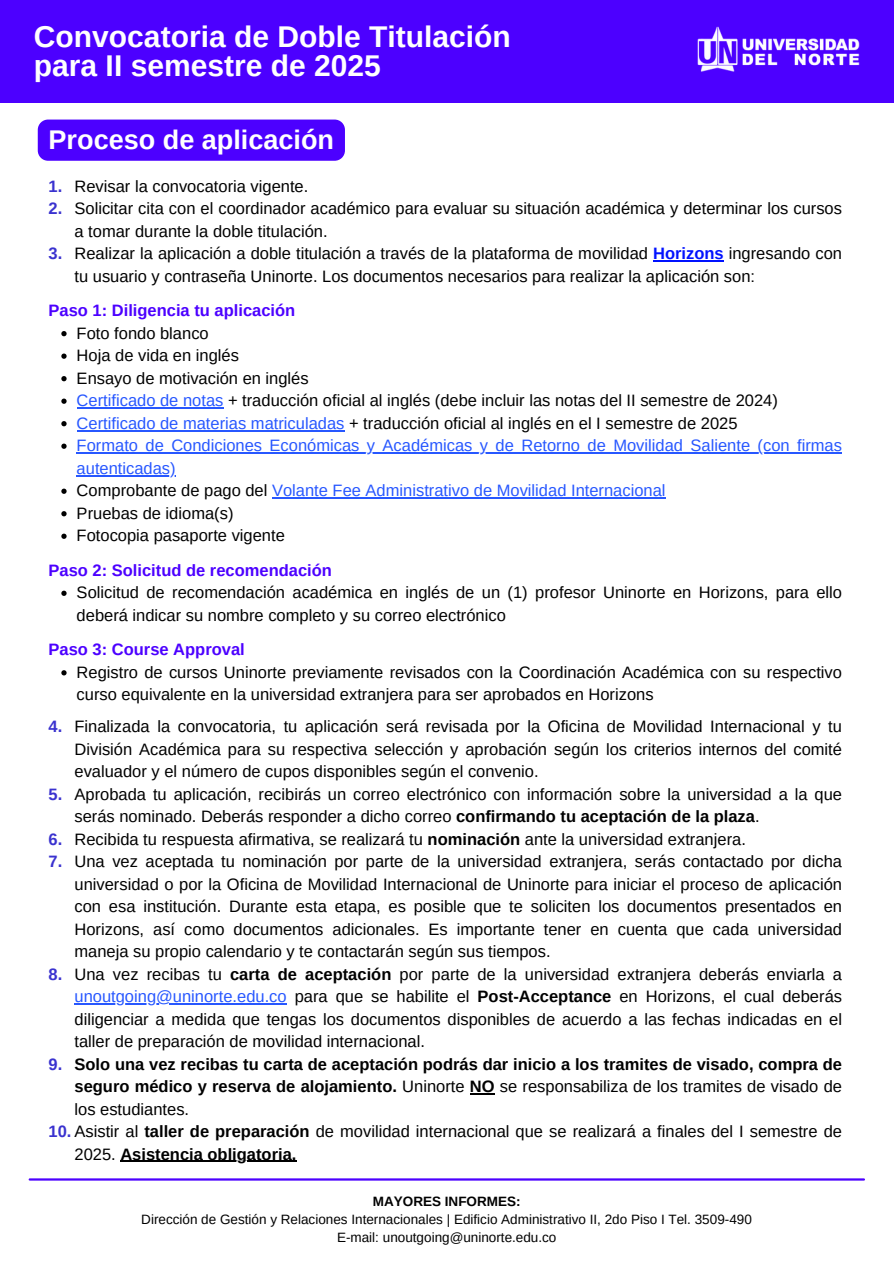
<style>
.page{position:relative;width:894px;height:1264px;background:#fff}
.page>*{position:absolute;margin:0;border:0;box-sizing:border-box;transform-origin:0 0}
.t1{font:700 30px/29.2px "Arimo";color:#fff}
.t2{font:700 27px "Arimo";color:#fff}
.t3{font:16.5px/22.5px "Arimo";color:#000}
.t4{font:16.5px/22.5px "Arimo";color:#2757ff}
.t5{font:700 16.5px "Arimo";color:#4c00ff}
.t6{font:700 16.5px "Arimo";color:#000}
.t7{font:700 16.5px/22.5px "Arimo";color:#3a32cf}
.t8{font:13.5px "Arimo";color:#000}
.t9{font:700 13.5px "Arimo";color:#000}
.s1{font-weight:700;color:#0012ff}
.s2{color:#2757ff}
.s3{color:#000}
.s4{font-weight:700}
.s5{font-weight:400}
.s6{font-weight:700;color:#3a32cf}
</style>
<div class="page">
<div style="left:38px;top:119px;width:307px;height:42px;background:#4c00ff"></div>
<hr style="left:653px;top:260px;width:70px;height:1px;background:#0012ff">
<hr style="left:74px;top:1003px;width:212px;height:1px;background:#2757ff">
<svg style="left:470px;top:1093px;width:24px;height:1px"></svg>
<hr style="left:120px;top:1160px;width:176px;height:1px;background:#000">
<div style="left:0;top:0;width:893px;height:102px;background:#4c00ff"></div>
<img style="left:697px;top:26px;width:163px;height:46px">
<hr style="left:30px;top:1178px;width:833px;height:2px;background:#4c00ff">
<svg style="left:61px;top:331px;width:6px;height:5px"></svg>
<svg style="left:61px;top:353px;width:6px;height:6px"></svg>
<svg style="left:61px;top:376px;width:6px;height:5px"></svg>
<svg style="left:61px;top:398px;width:6px;height:6px"></svg>
<hr style="left:77px;top:407px;width:146px;height:2px;background:#2757ff">
<svg style="left:61px;top:421px;width:6px;height:5px"></svg>
<hr style="left:77px;top:430px;width:267px;height:1px;background:#2757ff">
<svg style="left:61px;top:443px;width:6px;height:6px"></svg>
<hr style="left:77px;top:452px;width:764px;height:2px;background:#2757ff">
<hr style="left:77px;top:475px;width:99px;height:1px;background:#2757ff">
<svg style="left:61px;top:488px;width:6px;height:6px"></svg>
<hr style="left:272px;top:497px;width:393px;height:2px;background:#2757ff">
<svg style="left:61px;top:511px;width:6px;height:5px"></svg>
<svg style="left:61px;top:533px;width:6px;height:6px"></svg>
<svg style="left:61px;top:590px;width:6px;height:6px"></svg>
<svg style="left:61px;top:670px;width:6px;height:5px"></svg>
<h2 class="t1" style="left:34px;top:22px;width:478px">Convocatoria de Doble Titulación para II semestre de 2025</h2>
<h1 class="t2" style="left:49px;top:124px;width:287px">Proceso de aplicación</h1>
<p class="t7" style="left:49px;top:175px;width:15px">1.<br>2.</p>
<h1 class="t7" style="left:49px;top:242px;width:15px">3.</h1>
<h2 class="t3" style="left:74px;top:175px;width:768px">Revisar la convocatoria vigente.<br>Solicitar cita con el coordinador académico para evaluar su situación académica y determinar los cursos a tomar durante la doble titulación.<br>Realizar la aplicación a doble titulación a través de la plataforma de movilidad <span class="s1">Horizons</span> ingresando con tu usuario y contraseña Uninorte. Los documentos necesarios para realizar la aplicación son:</h2>
<p class="t5" style="left:49px;top:301px;width:248px">Paso 1: Diligencia tu aplicación</p>
<p class="t3" style="left:77px;top:321px;width:134px">Foto fondo blanco</p>
<p class="t3" style="left:77px;top:344px;width:164px">Hoja de vida en inglés</p>
<p class="t3" style="left:77px;top:366px;width:233px">Ensayo de motivación en inglés</p>
<p class="t3" style="left:77px;top:389px;width:702px"><span class="s2">Certificado de notas</span> + traducción oficial al inglés (debe incluir las notas del II semestre de 2024)</p>
<p class="t3" style="left:77px;top:411px;width:662px"><span class="s2">Certificado de materias matriculadas</span> + traducción oficial al inglés en el I semestre de 2025</p>
<h2 class="t4" style="left:77px;top:434px;width:766px">Formato de Condiciones Económicas y Académicas y de Retorno de Movilidad Saliente (con firmas</h2>
<p class="t4" style="left:77px;top:456px;width:590px">autenticadas)<br><span class="s3">Comprobante de pago del</span> Volante Fee Administrativo de Movilidad Internacional</p>
<h2 class="t3" style="left:77px;top:501px;width:158px">Pruebas de idioma(s)</h2>
<p class="t3" style="left:77px;top:524px;width:210px">Fotocopia pasaporte vigente</p>
<p class="t5" style="left:49px;top:560px;width:285px">Paso 2: Solicitud de recomendación</p>
<p class="t3" style="left:77px;top:581px;width:766px">Solicitud de recomendación académica en inglés de un (1) profesor Uninorte en Horizons, para ello deberá indicar su nombre completo y su correo electrónico</p>
<p class="t5" style="left:49px;top:640px;width:198px">Paso 3: Course Approval</p>
<p class="t3" style="left:77px;top:660px;width:766px">Registro de cursos Uninorte previamente revisados con la Coordinación Académica con su respectivo curso equivalente en la universidad extranjera para ser aprobados en Horizons</p>
<h2 class="t3" style="left:74px;top:715px;width:768px">Finalizada la convocatoria, tu aplicación será revisada por la Oficina de Movilidad Internacional y tu División Académica para su respectiva selección y aprobación según los criterios internos del comité evaluador y el número de cupos disponibles según el convenio.<br>Aprobada tu aplicación, recibirás un correo electrónico con información sobre la universidad a la que serás nominado. Deberás responder a dicho correo <span class="s4">confirmando tu aceptación de la plaza</span>.<br>Recibida tu respuesta afirmativa, se realizará tu <span class="s4">nominación</span> ante la universidad extranjera.<br>Una vez aceptada tu nominación por parte de la universidad extranjera, serás contactado por dicha universidad o por la Oficina de Movilidad Internacional de Uninorte para iniciar el proceso de aplicación con esa institución. Durante esta etapa, es posible que te soliciten los documentos presentados en Horizons, así como documentos adicionales. Es importante tener en cuenta que cada universidad maneja su propio calendario y te contactarán según sus tiempos.<br>Una vez recibas tu <span class="s4">carta de aceptación</span> por parte de la universidad extranjera deberás enviarla a</h2>
<h3 class="t3" style="left:74px;top:985px;width:768px"><span class="s2">unoutgoing@uninorte.edu.co</span> para que se habilite el <span class="s4">Post-Acceptance</span> en Horizons, el cual deberás diligenciar a medida que tengas los documentos disponibles de acuerdo a las fechas indicadas en el taller de preparación de movilidad internacional.<br><span class="s4">Solo una vez recibas tu carta de aceptación podrás dar inicio a los tramites de visado, compra de seguro médico y reserva de alojamiento.</span> Uninorte <span class="s4">NO</span> se responsabiliza de los tramites de visado de los estudiantes.</h3>
<h3 class="t6" style="left:74px;top:1144px;width:223px"><span class="s5">2025.</span> Asistencia obligatoria.</h3>
<h2 class="t7" style="left:49px;top:715px;width:15px">4.</h2>
<h2 class="t7" style="left:49px;top:782px;width:15px">5.</h2>
<h2 class="t7" style="left:49px;top:827px;width:15px">6.<br>7.</h2>
<h2 class="t7" style="left:49px;top:962px;width:15px">8.</h2>
<h2 class="t7" style="left:49px;top:1052px;width:15px">9.</h2>
<h2 class="t3" style="left:49px;top:1120px;width:794px"><span class="s6">10.</span> Asistir al <span class="s4">taller de preparación</span> de movilidad internacional que se realizará a finales del I semestre de</h2>
<p class="t9" style="left:373px;top:1193px;width:149px">MAYORES INFORMES:</p>
<p class="t8" style="left:141px;top:1211px;width:612px">Dirección de Gestión y Relaciones Internacionales | Edificio Administrativo II, 2do Piso I Tel. 3509-490</p>
<p class="t8" style="left:337px;top:1229px;width:221px">E-mail: unoutgoing@uninorte.edu.co</p>
</div>
